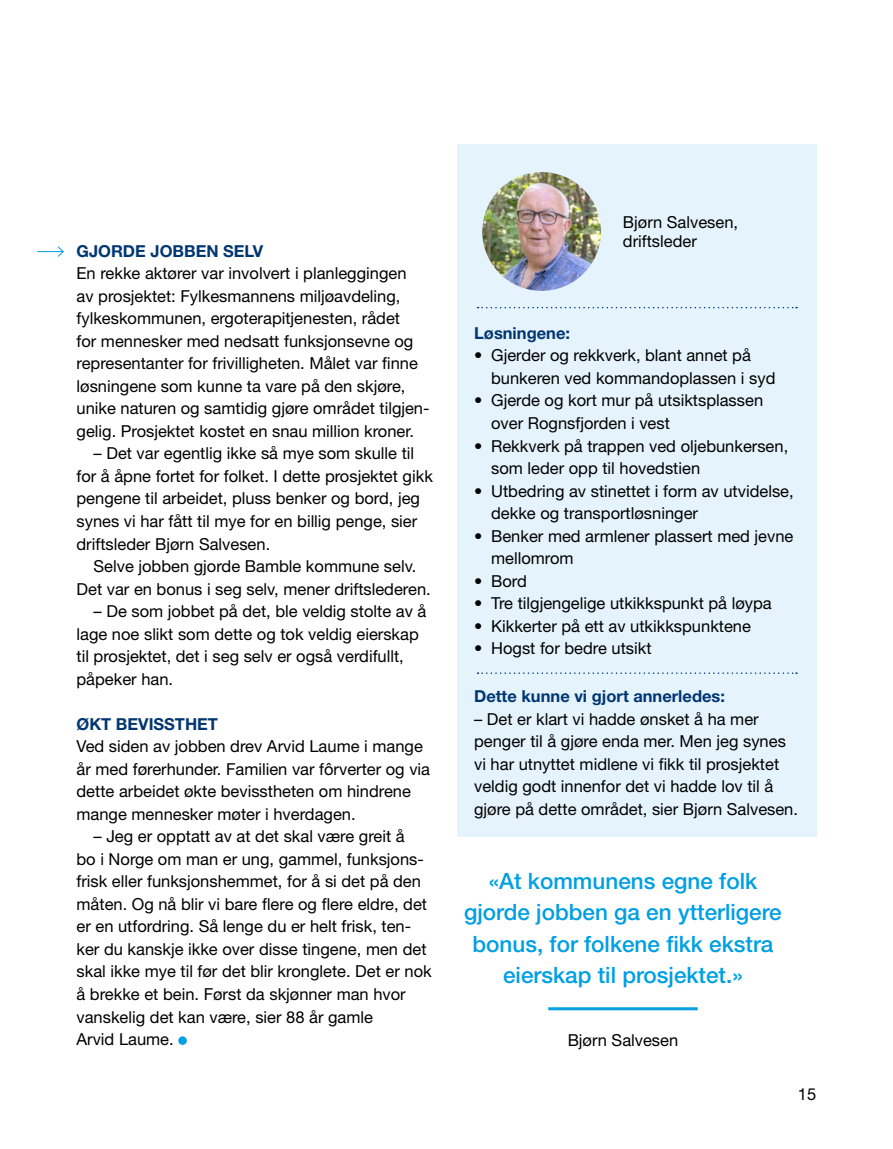
<style>
.page{position:relative;width:893px;height:1149px;background:#fff}
.page>*{position:absolute;margin:0;border:0;box-sizing:border-box;transform-origin:0 0}
.t1{font:500 22.5px/31.5px "Helvetica Neue LT Pro";color:#009fe3;text-align:center}
.t2{font:16.5px/22.5px "Helvetica Neue LT Pro";color:#000}
.t3{font:700 16.5px "Helvetica Neue LT Pro";color:#003671}
</style>
<div class="page">
<svg style="left:178px;top:1035px;width:9px;height:9px"></svg>
<hr style="left:548px;top:1006px;width:150px;height:3px;background:#009fe3">
<div style="left:457px;top:144px;width:359px;height:692px;background:#e5f3fd"></div>
<svg style="left:478px;top:672px;width:319px;height:1px"></svg>
<svg style="left:478px;top:307px;width:319px;height:1px"></svg>
<svg style="left:37px;top:246px;width:27px;height:11px"></svg>
<img style="left:482px;top:172px;width:119px;height:119px;border-radius:59px">
<p class="t3" style="left:77px;top:240px;width:188px">GJORDE JOBBEN SELV</p>
<p class="t2" style="left:77px;top:261px;width:355px">En rekke aktører var involvert i planleggingen<br>av prosjektet: Fylkesmannens miljøavdeling, fylkeskommunen, ergoterapitjenesten, rådet<br>for mennesker med nedsatt funksjonsevne og representanter for frivilligheten. Målet var finne løsningene som kunne ta vare på den skjøre, unike naturen og samtidig gjøre området tilgjen&shy;gelig. Prosjektet kostet en snau million kroner.</p>
<p class="t2" style="left:77px;top:442px;width:358px;text-indent:17px">– Det var egentlig ikke så mye som skulle til for å åpne fortet for folket. I dette prosjektet gikk pengene til arbeidet, pluss benker og bord, jeg synes vi har fått til mye for en billig penge, sier driftsleder Bjørn Salvesen.</p>
<p class="t2" style="left:77px;top:554px;width:356px;text-align:center">Selve jobben gjorde Bamble kommune selv.<br>Det var en bonus i seg selv, mener driftslederen.</p>
<p class="t2" style="left:77px;top:599px;width:351px;text-indent:17px">– De som jobbet på det, ble veldig stolte av å lage noe slikt som dette og tok veldig eierskap til prosjektet, det i seg selv er også verdifullt, påpeker han.</p>
<p class="t3" style="left:77px;top:713px;width:143px">ØKT BEVISSTHET</p>
<p class="t2" style="left:77px;top:734px;width:355px">Ved siden av jobben drev Arvid Laume i mange år med førerhunder. Familien var fôrverter og via dette arbeidet økte bevisstheten om hindrene mange mennesker møter i hverdagen.</p>
<p class="t2" style="left:77px;top:824px;width:357px;text-indent:17px">– Jeg er opptatt av at det skal være greit å<br>bo i Norge om man er ung, gammel, funksjons&shy;frisk eller funksjonshemmet, for å si det på den måten. Og nå blir vi bare flere og flere eldre, det er en utfordring. Så lenge du er helt frisk, ten&shy;ker du kanskje ikke over disse tingene, men det skal ikke mye til før det blir kronglete. Det er nok å brekke et bein. Først da skjønner man hvor vanskelig det kan være, sier 88 år gamle<br>Arvid Laume.</p>
<p class="t2" style="left:623px;top:211px;width:117px;line-height:19.5px">Bjørn Salvesen, driftsleder</p>
<p class="t3" style="left:474px;top:323px;width:97px">Løsningene:</p>
<p class="t2" style="left:491px;top:344px;width:286px;text-indent:-17px">• Gjerder og rekkverk, blant annet på bunkeren ved kommandoplassen i syd</p>
<p class="t2" style="left:491px;top:389px;width:274px;text-indent:-17px">• Gjerde og kort mur på utsiktsplassen over Rognsfjorden i vest</p>
<p class="t2" style="left:491px;top:434px;width:299px;text-indent:-17px">• Rekkverk på trappen ved oljebunkersen, som leder opp til hovedstien</p>
<p class="t2" style="left:491px;top:479px;width:304px;text-indent:-17px">• Utbedring av stinettet i form av utvidelse, dekke og transportløsninger</p>
<p class="t2" style="left:491px;top:524px;width:304px;text-indent:-17px">• Benker med armlener plassert med jevne mellomrom</p>
<p class="t2" style="left:474px;top:569px;width:54px">• Bord</p>
<p class="t2" style="left:474px;top:591px;width:299px">• Tre tilgjengelige utkikkspunkt på løypa</p>
<p class="t2" style="left:474px;top:614px;width:278px">• Kikkerter på ett av utkikkspunktene</p>
<p class="t2" style="left:474px;top:636px;width:179px">• Hogst for bedre utsikt</p>
<p class="t3" style="left:474px;top:686px;width:252px">Dette kunne vi gjort annerledes:</p>
<p class="t2" style="left:474px;top:707px;width:325px">– Det er klart vi hadde ønsket å ha mer penger til å gjøre enda mer. Men jeg synes vi har utnyttet midlene vi fikk til prosjektet veldig godt innenfor det vi hadde lov til å gjøre på dette området, sier Bjørn Salvesen.</p>
<h1 class="t1" style="left:464px;top:864px;width:319px">«At kommunens egne folk gjorde jobben ga en ytterligere bonus, for folkene fikk ekstra eierskap til prosjektet.»</h1>
<p class="t2" style="left:568px;top:1028px;width:112px">Bjørn Salvesen</p>
<p class="t2" style="left:798px;top:1082px;width:20px">15</p>
</div>
